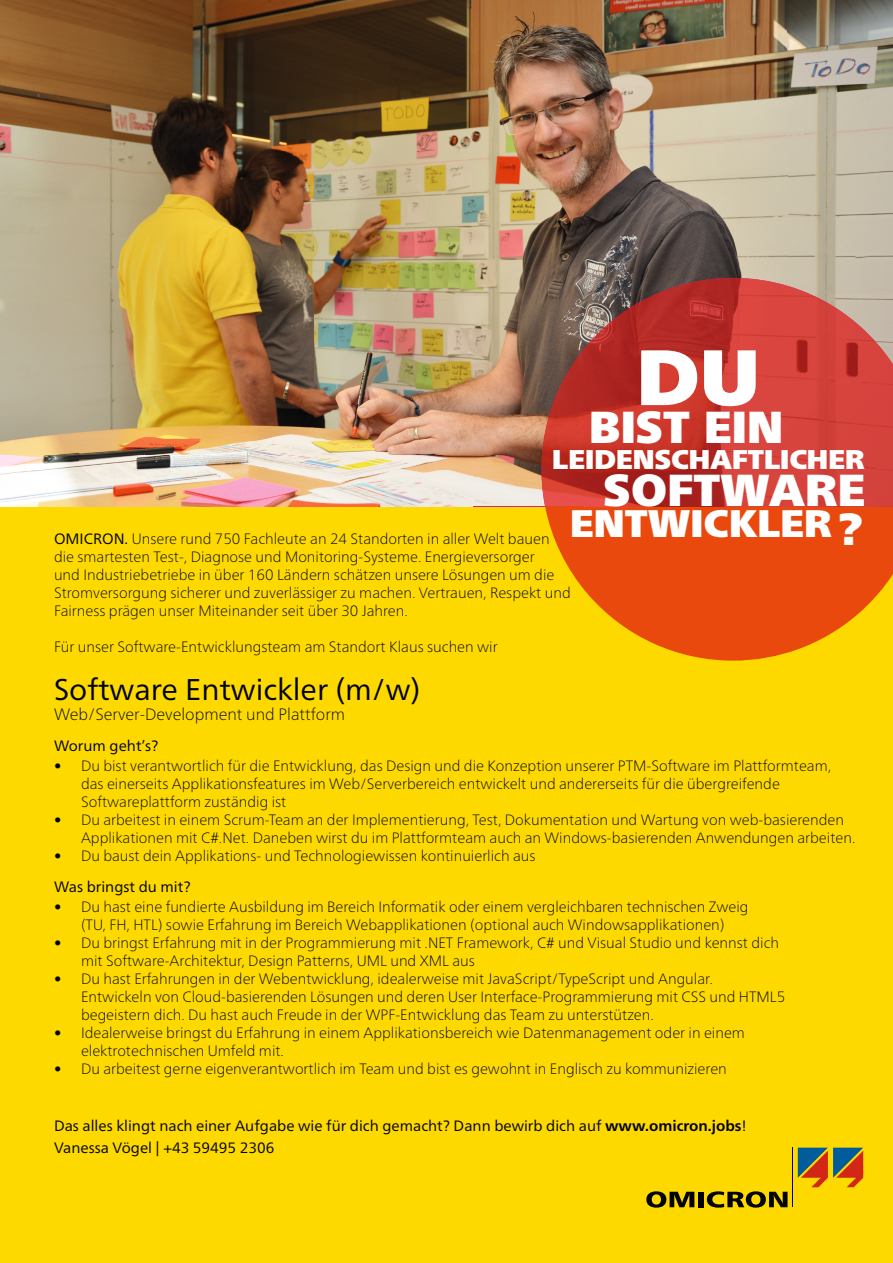
<style>
.page{position:relative;width:893px;height:1263px;background:#fdd900}
.page>*{position:absolute;margin:0;border:0;box-sizing:border-box;transform-origin:0 0}
.t1{font:78.45px "Frutiger Neue LTW1 G X Black";color:#fff}
.t2{font:44.85px "Frutiger Neue LTW1 G X Black";color:#fff}
.t3{font:38.4px "Frutiger Neue LTW1 G X Black";color:#fff}
.t4{font:30px "Frutiger Neue LTW1 G";color:#020307}
.t5{font:27.15px "Frutiger Neue LTW1 G X Black";color:#fff}
.t6{font:100 16.5px "Frutiger Neue LTW1 G";color:#020307}
.t7{font:100 15px/18px "Frutiger Neue LTW1 G";color:#020307}
.t8{font:15px/22.2px "Frutiger Neue LTW1 G";color:#020307}
.s1{font-size:44.85px}
.s2{font-weight:400}
.s3{font-weight:700}
</style>
<div class="page">
<img style="left:0;top:0;width:788px;height:303px">
<img style="left:788px;top:0;width:105px;height:278px">
<img style="left:0;top:303px;width:473px;height:203px">
<img style="left:473px;top:303px;width:111px;height:102px">
<img style="left:473px;top:405px;width:61px;height:101px">
<svg style="left:646px;top:1191px;width:48px;height:16px"></svg>
<div style="left:698px;top:1192px;width:6px;height:15px;background:#020307"></div>
<svg style="left:707px;top:1191px;width:80px;height:16px"></svg>
<hr style="left:792px;top:1148px;width:1px;height:59px;background:#020307">
<svg style="left:798px;top:1148px;width:65px;height:39px"></svg>
<svg style="left:545px;top:506px;width:348px;height:155px;fill:#e9490d"></svg>
<img style="left:584px;top:278px;width:309px;height:228px">
<img style="left:534px;top:349px;width:50px;height:157px">
<h1 class="t1" style="left:637px;top:317px;width:124px">DU</h1>
<h2 class="t2" style="left:589px;top:393px;width:195px">BIST EIN</h2>
<h3 class="t5" style="left:552px;top:439px;width:314px">LEIDENSCHAFTLICHER</h3>
<h2 class="t2" style="left:603px;top:455px;width:263px">SOFTWARE</h2>
<h3 class="t3" style="left:570px;top:494px;width:295px">ENTWICKLER<span class="s1">?</span></h3>
<p class="t7" style="left:54px;top:528px;width:518px"><span class="s2">OMICRON.</span> Unsere rund 750 Fachleute an 24 Standorten in aller Welt bauen die smartesten Test-, Diagnose und Monitoring-Systeme. Energieversorger<br>und Industriebetriebe in über 160 Ländern schätzen unsere Lösungen um die Stromversorgung sicherer und zuverlässiger zu machen. Vertrauen, Respekt und Fairness prägen unser Miteinander seit über 30 Jahren.</p>
<p class="t7" style="left:54px;top:636px;width:445px">Für unser Software-Entwicklungsteam am Standort Klaus suchen wir</p>
<h3 class="t4" style="left:54px;top:672px;width:368px">Software Entwickler (m/w)</h3>
<p class="t6" style="left:54px;top:702px;width:293px">Web/Server-Development und Plattform</p>
<p class="t8" style="left:54px;top:734px;width:106px">Worum geht’s?</p>
<p class="t7" style="left:81px;top:756px;width:752px;text-indent:-27px">• Du bist verantwortlich für die Entwicklung, das Design und die Konzeption unserer PTM-Software im Plattformteam, das einerseits Applikationsfeatures im Web/Serverbereich entwickelt und andererseits für die übergreifende<br>Softwareplattform zuständig ist</p>
<p class="t7" style="left:81px;top:810px;width:776px;text-indent:-27px">• Du arbeitest in einem Scrum-Team an der Implementierung, Test, Dokumentation und Wartung von web-basierenden<br>Applikationen mit C#.Net. Daneben wirst du im Plattformteam auch an Windows-basierenden Anwendungen arbeiten.</p>
<p class="t7" style="left:54px;top:846px;width:483px">• Du baust dein Applikations- und Technologiewissen kontinuierlich aus</p>
<p class="t8" style="left:54px;top:875px;width:138px">Was bringst du mit?</p>
<p class="t7" style="left:54px;top:897px;width:696px;text-align:center">• Du hast eine fundierte Ausbildung im Bereich Informatik oder einem vergleichbaren technischen Zweig (TU, FH, HTL) sowie Erfahrung im Bereich Webapplikationen (optional auch Windowsapplikationen)</p>
<p class="t7" style="left:81px;top:933px;width:700px;text-indent:-27px">• Du bringst Erfahrung mit in der Programmierung mit .NET Framework, C# und Visual Studio und kennst dich mit Software-Architektur, Design Patterns, UML und XML aus</p>
<p class="t7" style="left:81px;top:969px;width:706px;text-indent:-27px">• Du hast Erfahrungen in der Webentwicklung, idealerweise mit JavaScript/TypeScript und Angular.<br>Entwickeln von Cloud-basierenden Lösungen und deren User Interface-Programmierung mit CSS und HTML5 begeistern dich. Du hast auch Freude in der WPF-Entwicklung das Team zu unterstützen.</p>
<p class="t7" style="left:81px;top:1023px;width:665px;text-indent:-27px">• Idealerweise bringst du Erfahrung in einem Applikationsbereich wie Datenmanagement oder in einem elektrotechnischen Umfeld mit.</p>
<p class="t7" style="left:54px;top:1059px;width:674px">• Du arbeitest gerne eigenverantwortlich im Team und bist es gewohnt in Englisch zu kommunizieren</p>
<p class="t8" style="left:54px;top:1115px;width:694px">Das alles klingt nach einer Aufgabe wie für dich gemacht? Dann bewirb dich auf <span class="s3">www.omicron.jobs</span>!<br>Vanessa Vögel | +43 59495 2306</p>
</div>
